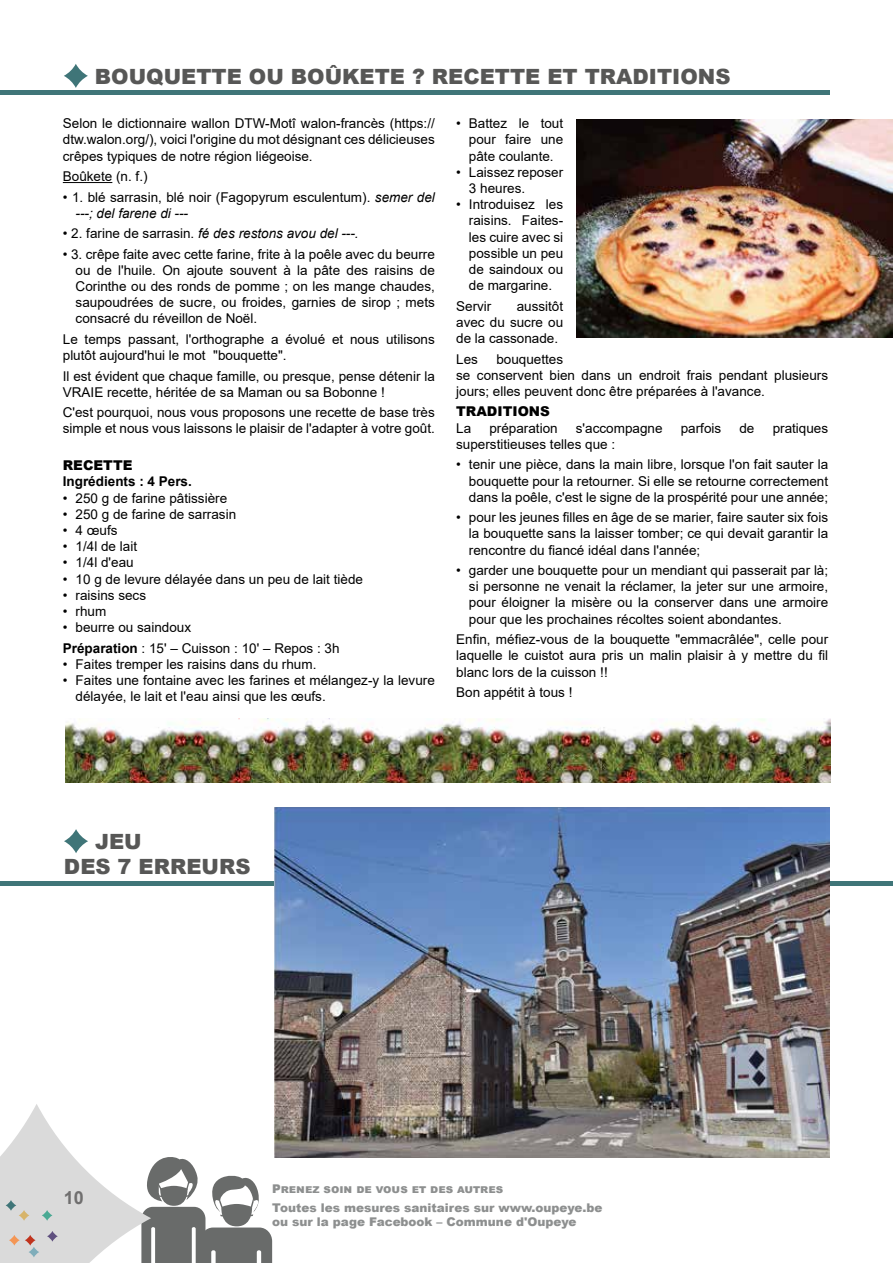
<style>
.page{position:relative;width:893px;height:1263px;background:#fff}
.page>*{position:absolute;margin:0;border:0;box-sizing:border-box;transform-origin:0 0}
.t1{font:900 21px/25.2px "Arial";color:#575756}
.t2{font:700 18px "Arial";color:#706f6f}
.t3{font:13.5px/16.2px "Arial";color:#000;text-align:justify}
.t4{font:italic 13.5px "Arial";color:#000}
.t5{font:700 13.5px "Arial";color:#000}
.t6{font:900 13.5px "Arial";color:#000}
.t7{font:900 12px/18.6px "Arial";color:#8d8f8f}
.s1{font-style:italic}
.s2{font-style:normal}
.s3{font-weight:700}
</style>
<div class="page">
<svg style="left:64px;top:64px;width:24px;height:24px"></svg>
<hr style="left:0;top:91px;width:829px;height:4px;background:#3f7578">
<hr style="left:63px;top:182px;width:49px;height:1px;background:#000">
<img style="left:576px;top:119px;width:317px;height:219px">
<svg style="left:64px;top:829px;width:24px;height:24px"></svg>
<hr style="left:0;top:882px;width:893px;height:4px;background:#3f7578">
<img style="left:275px;top:807px;width:554px;height:351px">
<svg style="left:0;top:1104px;width:272px;height:159px"></svg>
<svg style="left:6px;top:1200px;width:10px;height:11px"></svg>
<svg style="left:19px;top:1210px;width:10px;height:11px"></svg>
<svg style="left:42px;top:1210px;width:10px;height:11px"></svg>
<svg style="left:47px;top:1231px;width:11px;height:10px"></svg>
<svg style="left:25px;top:1235px;width:11px;height:10px"></svg>
<svg style="left:29px;top:1247px;width:10px;height:10px"></svg>
<svg style="left:9px;top:1235px;width:11px;height:10px"></svg>
<img style="left:65px;top:719px;width:765px;height:63px">
<img style="left:238px;top:719px;width:92px;height:1px">
<h1 class="t1" style="left:95px;top:63px;width:637px">BOUQUETTE OU BOÛKETE ? RECETTE ET TRADITIONS</h1>
<p class="t3" style="left:63px;top:115px;width:374px">Selon le dictionnaire wallon DTW-Motî walon-francès (https:// dtw.walon.org/), voici l'origine du mot désignant ces délicieuses crêpes typiques de notre région liégeoise.</p>
<p class="t3" style="left:63px;top:168px;width:86px">Boûkete (n. f.)</p>
<p class="t3" style="left:76px;top:189px;width:361px;text-indent:-13px">• 1. blé sarrasin, blé noir (Fagopyrum esculentum). <span class="s1">semer del ---; del farene di ---</span></p>
<p class="t4" style="left:63px;top:225px;width:297px"><span class="s2">• 2. farine de sarrasin.</span> fé des restons avou del ---.</p>
<p class="t3" style="left:76px;top:246px;width:361px;text-indent:-13px">• 3. crêpe faite avec cette farine, frite à la poêle avec du beurre ou de l'huile. On ajoute souvent à la pâte des raisins de Corinthe ou des ronds de pomme ; on les mange chaudes, saupoudrées de sucre, ou froides, garnies de sirop ; mets consacré du réveillon de Noël.</p>
<p class="t3" style="left:63px;top:331px;width:374px">Le temps passant, l'orthographe a évolué et nous utilisons plutôt aujourd'hui le mot "bouquette".</p>
<p class="t3" style="left:63px;top:368px;width:374px">Il est évident que chaque famille, ou presque, pense détenir la<br>VRAIE recette, héritée de sa Maman ou sa Bobonne !</p>
<p class="t3" style="left:63px;top:404px;width:374px">C'est pourquoi, nous vous proposons une recette de base très simple et nous vous laissons le plaisir de l'adapter à votre goût.</p>
<p class="t6" style="left:63px;top:455px;width:71px">RECETTE</p>
<p class="t5" style="left:63px;top:472px;width:131px">Ingrédients : 4 Pers.</p>
<p class="t3" style="left:63px;top:490px;width:166px">• 250 g de farine pâtissière</p>
<p class="t3" style="left:63px;top:506px;width:175px">• 250 g de farine de sarrasin</p>
<p class="t3" style="left:63px;top:522px;width:56px">• 4 œufs</p>
<p class="t3" style="left:63px;top:538px;width:76px">• 1/4l de lait</p>
<p class="t3" style="left:63px;top:554px;width:72px">• 1/4l d'eau</p>
<p class="t3" style="left:63px;top:571px;width:302px">• 10 g de levure délayée dans un peu de lait tiède</p>
<p class="t3" style="left:63px;top:587px;width:85px">• raisins secs</p>
<p class="t3" style="left:63px;top:603px;width:45px">• rhum</p>
<p class="t3" style="left:63px;top:617px;width:278px;line-height:20.4px">• beurre ou saindoux<br><span class="s3">Préparation</span> : 15' – Cuisson : 10' – Repos : 3h</p>
<p class="t3" style="left:63px;top:656px;width:255px">• Faites tremper les raisins dans du rhum.</p>
<p class="t3" style="left:76px;top:672px;width:361px;text-indent:-13px">• Faites une fontaine avec les farines et mélangez-y la levure délayée, le lait et l'eau ainsi que les œufs.</p>
<p class="t3" style="left:469px;top:115px;width:96px;text-indent:-13px">• Battez le tout pour faire une pâte coulante.</p>
<p class="t3" style="left:469px;top:164px;width:96px;text-indent:-13px">• Laissez reposer<br>3 heures.</p>
<p class="t3" style="left:469px;top:196px;width:96px;text-indent:-13px">• Introduisez les raisins. Faites&shy;les cuire avec si possible un peu de saindoux ou de margarine.</p>
<p class="t3" style="left:456px;top:298px;width:37px">Servir</p>
<p class="t3" style="left:456px;top:298px;width:109px;text-indent:61px">aussitôt avec du sucre ou de la cassonade.</p>
<p class="t3" style="left:456px;top:351px;width:23px">Les</p>
<p class="t3" style="left:456px;top:351px;width:374px;text-align:left;text-indent:40px">bouquettes<br>se conservent bien dans un endroit frais pendant plusieurs jours; elles peuvent donc être préparées à l'avance.</p>
<p class="t6" style="left:456px;top:402px;width:95px">TRADITIONS</p>
<p class="t3" style="left:456px;top:420px;width:17px">La</p>
<p class="t3" style="left:489px;top:420px;width:70px">préparation</p>
<p class="t3" style="left:576px;top:420px;width:88px">s'accompagne</p>
<p class="t3" style="left:681px;top:420px;width:42px">parfois</p>
<p class="t3" style="left:739px;top:420px;width:17px">de</p>
<p class="t3" style="left:773px;top:420px;width:57px">pratiques</p>
<p class="t3" style="left:456px;top:436px;width:161px">superstitieuses telles que :</p>
<p class="t3" style="left:469px;top:456px;width:361px;text-indent:-13px">• tenir une pièce, dans la main libre, lorsque l'on fait sauter la bouquette pour la retourner. Si elle se retourne correctement dans la poêle, c'est le signe de la prospérité pour une année;</p>
<p class="t3" style="left:469px;top:509px;width:361px;text-indent:-13px">• pour les jeunes filles en âge de se marier, faire sauter six fois la bouquette sans la laisser tomber; ce qui devait garantir la rencontre du fiancé idéal dans l'année;</p>
<p class="t3" style="left:469px;top:562px;width:361px;text-indent:-13px">• garder une bouquette pour un mendiant qui passerait par là; si personne ne venait la réclamer, la jeter sur une armoire, pour éloigner la misère ou la conserver dans une armoire pour que les prochaines récoltes soient abondantes.</p>
<p class="t3" style="left:456px;top:631px;width:374px">Enfin, méfiez-vous de la bouquette "emmacrâlée", celle pour laquelle le cuistot aura pris un malin plaisir à y mettre du fil blanc lors de la cuisson !!</p>
<p class="t3" style="left:456px;top:684px;width:118px">Bon appétit à tous !</p>
<h1 class="t1" style="left:64px;top:828px;width:188px;text-indent:31px">JEU<br>DES 7 ERREURS</h1>
<h2 class="t2" style="left:64px;top:1185px;width:22px">10</h2>
<p class="t7" style="left:272px;top:1179px;width:332px">Prenez soin de vous et des autres<br>Toutes les mesures sanitaires sur www.oupeye.be</p>
<p class="t7" style="left:272px;top:1212px;width:306px">ou sur la page Facebook – Commune d'Oupeye</p>
</div>
